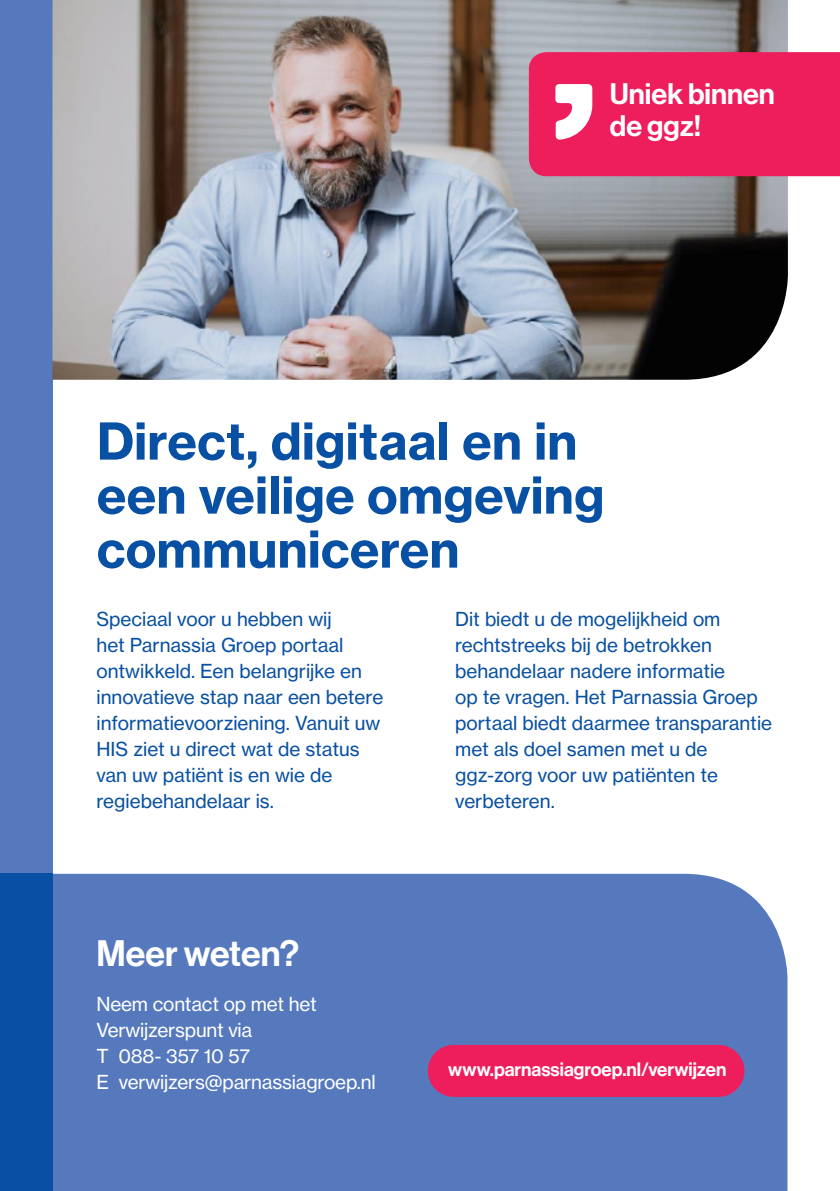
<style>
.page{position:relative;width:840px;height:1191px;background:#fff}
.page>*{position:absolute;margin:0;border:0;box-sizing:border-box;transform-origin:0 0}
.t1{font:50px/54px "N Haas Grotesk TX Pro 75 Bd";color:#0850a3}
.t2{font:36px "N Haas Grotesk DS Pro 65 Md";color:#fff}
.t3{font:29px/31.6px "N Haas Grotesk DS Pro 65 Md";color:#fff}
.t4{font:19px/26px "N Haas Grotesk TX Pro 55 Rg";color:#0850a3}
.t5{font:19px/26px "N Haas Grotesk TX Pro 55 Rg";letter-spacing:-.01em;color:#fff}
.t6{font:19px "N Haas Grotesk DS Pro 65 Md";color:#fff}
</style>
<div class="page">
<div style="left:0;top:0;width:52px;height:1191px;background:#5679bd"></div>
<img style="left:52px;top:0;width:735px;height:380px">
<div style="left:52px;top:873px;width:735px;height:318px;background:#5679bd"></div>
<div style="left:0;top:873px;width:52px;height:318px;background:#0850a3"></div>
<div style="left:427px;top:1045px;width:317px;height:52px;background:#ee1e5c"></div>
<div style="left:528px;top:52px;width:311px;height:124px;background:#ee1e5c"></div>
<h3 class="t3" style="left:609px;top:79px;width:166px">Uniek binnen de ggz!</h3>
<h1 class="t1" style="left:97px;top:414px;width:509px">Direct, digitaal en in een veilige omgeving communiceren</h1>
<p class="t4" style="left:96px;top:606px;width:288px">Speciaal voor u hebben wij<br>het Parnassia Groep portaal ontwikkeld. Een belangrijke en innovatieve stap naar een betere informatievoorziening. Vanuit uw<br>HIS ziet u direct wat de status van uw patiënt is en wie de regiebehandelaar is.</p>
<p class="t4" style="left:455px;top:606px;width:318px">Dit biedt u de mogelijkheid om rechtstreeks bij de betrokken behandelaar nadere informatie<br>op te vragen. Het Parnassia Groep portaal biedt daarmee transparantie met als doel samen met u de ggz-zorg voor uw patiënten te verbeteren.</p>
<h2 class="t2" style="left:96px;top:932px;width:204px">Meer weten?</h2>
<p class="t5" style="left:96px;top:991px;width:280px">Neem contact op met het<br>Verwijzerspunt via<br>T 088- 357 10 57<br>E verwijzers@parnassiagroep.nl</p>
<p class="t6" style="left:448px;top:1058px;width:279px">www.parnassiagroep.nl/verwijzen</p>
</div>
